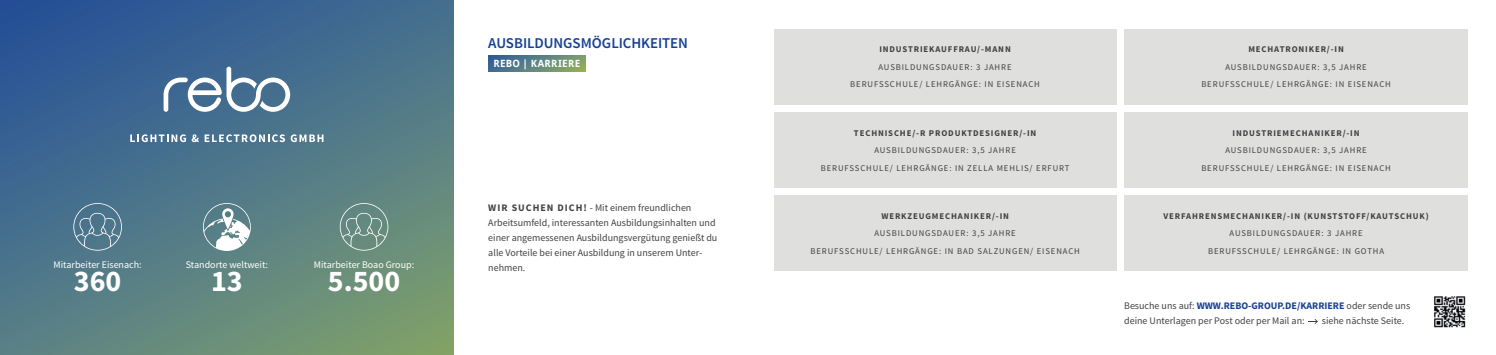
<style>
.page{position:relative;width:1496px;height:355px;background:#fff}
.page>*{position:absolute;margin:0;border:0;box-sizing:border-box;transform-origin:0 0}
.t1{font:700 30px "Source Sans Pro";color:#fff}
.t2{font:600 15px "Source Sans Pro";letter-spacing:-.005em;color:#164194}
.t3{font:10px/15px "Source Sans Pro";color:#424243}
.t4{font:10px "Source Sans Pro";color:#fff}
.t5{font:700 10px "Droid Sans";letter-spacing:.03em;color:#fff}
.t6{font:8.75px/17.5px "Source Sans Pro";letter-spacing:.1em;color:#424243;text-align:center}
.t7{font:700 8.75px "Source Sans Pro";letter-spacing:.1em;color:#424243}
.s1{font-weight:700}
.s2{font-weight:700;color:#164194}
</style>
<div class="page">
<svg style="left:1308px;top:319px;width:9px;height:5px"></svg>
<img style="left:1434px;top:296px;width:31px;height:31px">
<div style="left:1124px;top:29px;width:343px;height:75px;background:#dfdfde"></div>
<div style="left:773px;top:112px;width:343px;height:75px;background:#dfdfde"></div>
<div style="left:773px;top:195px;width:343px;height:75px;background:#dfdfde"></div>
<div style="left:773px;top:29px;width:343px;height:75px;background:#dfdfde"></div>
<div style="left:1124px;top:112px;width:343px;height:75px;background:#dfdfde"></div>
<div style="left:1124px;top:195px;width:343px;height:75px;background:#dfdfde"></div>
<svg style="left:0;top:0;width:454px;height:354px;background:#4f7787"></svg>
<div style="left:488px;top:55px;width:97px;height:17px;background:linear-gradient(to right,#356199,#88a864)"></div>
<svg style="left:164px;top:67px;width:126px;height:45px"></svg>
<svg style="left:130px;top:134px;width:56px;height:8px"></svg>
<svg style="left:192px;top:134px;width:7px;height:8px"></svg>
<svg style="left:205px;top:134px;width:80px;height:8px"></svg>
<svg style="left:291px;top:134px;width:32px;height:8px"></svg>
<svg style="left:73px;top:203px;width:49px;height:47px;background:#608498"></svg>
<svg style="left:340px;top:203px;width:48px;height:47px;background:#75968d"></svg>
<svg style="left:203px;top:203px;width:48px;height:48px"></svg>
<p class="t4" style="left:54px;top:258px;width:90px">Mitarbeiter Eisenach:</p>
<h1 class="t1" style="left:74px;top:262px;width:49px">360</h1>
<p class="t4" style="left:186px;top:258px;width:84px">Standorte weltweit:</p>
<h1 class="t1" style="left:211px;top:262px;width:33px">13</h1>
<p class="t4" style="left:314px;top:258px;width:102px">Mitarbeiter Boao Group:</p>
<h1 class="t1" style="left:328px;top:262px;width:74px">5.500</h1>
<h2 class="t2" style="left:488px;top:33px;width:201px">AUSBILDUNGSMÖGLICHKEITEN</h2>
<p class="t5" style="left:493px;top:57px;width:88px">REBO | KARRIERE</p>
<p class="t3" style="left:488px;top:200px;width:230px"><span class="s1">WIR SUCHEN DICH!</span> - Mit einem freundlichen Arbeitsumfeld, interessanten Ausbildungsinhalten und einer angemessenen Ausbildungsvergütung genießt du alle Vorteile bei einer Ausbildung in unserem Unter&shy;nehmen.</p>
<p class="t7" style="left:879px;top:44px;width:133px">INDUSTRIEKAUFFRAU/-MANN</p>
<p class="t6" style="left:850px;top:58px;width:191px">AUSBILDUNGSDAUER: 3 JAHRE<br>BERUFSSCHULE/ LEHRGÄNGE: IN EISENACH</p>
<p class="t7" style="left:854px;top:127px;width:184px">TECHNISCHE/-R PRODUKTDESIGNER/-IN</p>
<p class="t6" style="left:820px;top:141px;width:250px">AUSBILDUNGSDAUER: 3,5 JAHRE<br>BERUFSSCHULE/ LEHRGÄNGE: IN ZELLA MEHLIS/ ERFURT</p>
<p class="t7" style="left:881px;top:210px;width:129px">WERKZEUGMECHANIKER/-IN</p>
<p class="t6" style="left:810px;top:224px;width:271px">AUSBILDUNGSDAUER: 3,5 JAHRE<br>BERUFSSCHULE/ LEHRGÄNGE: IN BAD SALZUNGEN/ EISENACH</p>
<p class="t7" style="left:1248px;top:44px;width:97px">MECHATRONIKER/-IN</p>
<p class="t6" style="left:1201px;top:58px;width:191px">AUSBILDUNGSDAUER: 3,5 JAHRE<br>BERUFSSCHULE/ LEHRGÄNGE: IN EISENACH</p>
<p class="t7" style="left:1232px;top:127px;width:128px">INDUSTRIEMECHANIKER/-IN</p>
<p class="t6" style="left:1201px;top:141px;width:191px">AUSBILDUNGSDAUER: 3,5 JAHRE<br>BERUFSSCHULE/ LEHRGÄNGE: IN EISENACH</p>
<p class="t7" style="left:1163px;top:210px;width:267px">VERFAHRENSMECHANIKER/-IN (KUNSTSTOFF/KAUTSCHUK)</p>
<p class="t6" style="left:1208px;top:224px;width:177px">AUSBILDUNGSDAUER: 3 JAHRE<br>BERUFSSCHULE/ LEHRGÄNGE: IN GOTHA</p>
<p class="t3" style="left:1124px;top:298px;width:287px">Besuche uns auf: <span class="s2">WWW.REBO-GROUP.DE/KARRIERE</span> oder sende uns deine Unterlagen per Post oder per Mail an:</p>
<p class="t3" style="left:1321px;top:313px;width:84px">siehe nächste Seite.</p>
</div>
